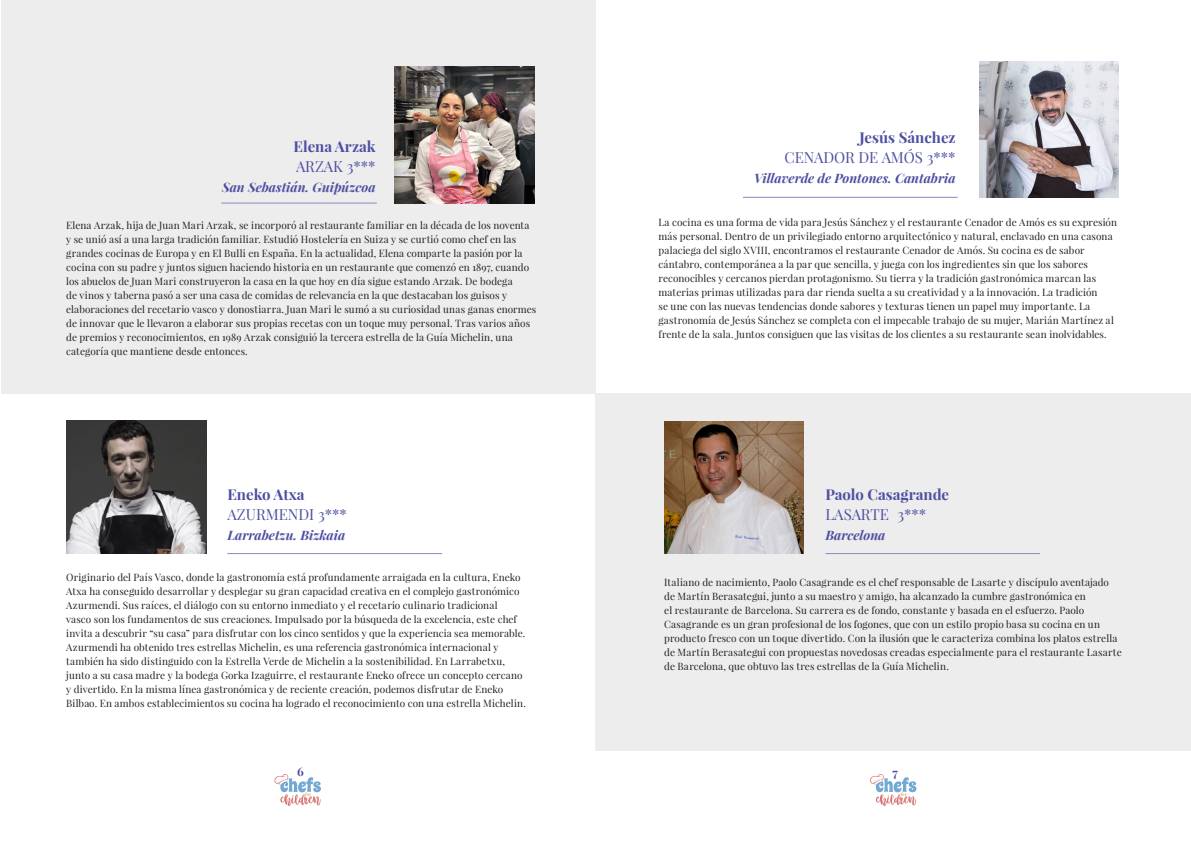
<style>
.page{position:relative;width:1191px;height:842px;background:#fff}
.page>*{position:absolute;margin:0;border:0;box-sizing:border-box;transform-origin:0 0}
.t1{font:15px "Playfair Display";color:#4e4fa1}
.t2{font:700 15px "Playfair Display";color:#4e4fa1}
.t3{font:italic 700 13px "Playfair Display";color:#4e4fa1}
.t4{font:700 12px "Playfair Display";color:#4e4fa1}
.t5{font:10px/14px "Playfair Display";letter-spacing:.01em;color:#202020}
</style>
<div class="page">
<svg style="left:274px;top:774px;width:47px;height:32px"></svg>
<svg style="left:870px;top:774px;width:46px;height:32px"></svg>
<div style="left:595px;top:394px;width:595px;height:357px;background:#ededee"></div>
<hr style="left:227px;top:553px;width:215px;height:1px;background:#8c88c1">
<hr style="left:743px;top:197px;width:214px;height:1px;background:#8c88c1">
<img style="left:67px;top:421px;width:139px;height:133px">
<img style="left:979px;top:61px;width:139px;height:137px">
<div style="left:1px;top:0;width:594px;height:394px;background:#ededee"></div>
<hr style="left:221px;top:203px;width:156px;height:1px;background:#8c88c1">
<img style="left:395px;top:67px;width:139px;height:137px">
<hr style="left:825px;top:553px;width:215px;height:1px;background:#8c88c1">
<img style="left:664px;top:421px;width:140px;height:133px">
<h1 class="t2" style="left:294px;top:137px;width:83px">Elena Arzak</h1>
<h1 class="t1" style="left:296px;top:157px;width:81px">ARZAK 3***</h1>
<h2 class="t3" style="left:222px;top:178px;width:155px">San Sebastián. Guipúzcoa</h2>
<p class="t5" style="left:66px;top:218px;width:471px">Elena Arzak, hija de Juan Mari Arzak, se incorporó al restaurante familiar en la década de los noventa y se unió así a una larga tradición familiar. Estudió Hostelería en Suiza y se curtió como chef en las grandes cocinas de Europa y en El Bulli en España. En la actualidad, Elena comparte la pasión por la cocina con su padre y juntos siguen haciendo historia en un restaurante que comenzó en 1897, cuando los abuelos de Juan Mari construyeron la casa en la que hoy en día sigue estando Arzak. De bodega<br>de vinos y taberna pasó a ser una casa de comidas de relevancia en la que destacaban los guisos y elaboraciones del recetario vasco y donostiarra. Juan Mari le sumó a su curiosidad unas ganas enormes de innovar que le llevaron a elaborar sus propias recetas con un toque muy personal. Tras varios años de premios y reconocimientos, en 1989 Arzak consiguió la tercera estrella de la Guía Michelin, una categoría que mantiene desde entonces.</p>
<h1 class="t2" style="left:227px;top:485px;width:79px">Eneko Atxa</h1>
<h1 class="t1" style="left:227px;top:505px;width:121px">AZURMENDI 3***</h1>
<h2 class="t3" style="left:227px;top:526px;width:119px">Larrabetzu. Bizkaia</h2>
<p class="t5" style="left:66px;top:570px;width:461px">Originario del País Vasco, donde la gastronomía está profundamente arraigada en la cultura, Eneko Atxa ha conseguido desarrollar y desplegar su gran capacidad creativa en el complejo gastronómico Azurmendi. Sus raíces, el diálogo con su entorno inmediato y el recetario culinario tradicional<br>vasco son los fundamentos de sus creaciones. Impulsado por la búsqueda de la excelencia, este chef invita a descubrir “su casa” para disfrutar con los cinco sentidos y que la experiencia sea memorable.<br>Azurmendi ha obtenido tres estrellas Michelin, es una referencia gastronómica internacional y también ha sido distinguido con la Estrella Verde de Michelin a la sostenibilidad. En Larrabetxu, junto a su casa madre y la bodega Gorka Izaguirre, el restaurante Eneko ofrece un concepto cercano y divertido. En la misma línea gastronómica y de reciente creación, podemos disfrutar de Eneko Bilbao. En ambos establecimientos su cocina ha logrado el reconocimiento con una estrella Michelin.</p>
<h1 class="t2" style="left:859px;top:128px;width:98px">Jesús Sánchez</h1>
<h1 class="t1" style="left:784px;top:148px;width:173px">CENADOR DE AMÓS 3***</h1>
<h2 class="t3" style="left:754px;top:170px;width:203px">Villaverde de Pontones. Cantabria</h2>
<p class="t5" style="left:658px;top:215px;width:460px">La cocina es una forma de vida para Jesús Sánchez y el restaurante Cenador de Amós es su expresión más personal. Dentro de un privilegiado entorno arquitectónico y natural, enclavado en una casona palaciega del siglo XVIII, encontramos el restaurante Cenador de Amós. Su cocina es de sabor cántabro, contemporánea a la par que sencilla, y juega con los ingredientes sin que los sabores reconocibles y cercanos pierdan protagonismo. Su tierra y la tradición gastronómica marcan las materias primas utilizadas para dar rienda suelta a su creatividad y a la innovación. La tradición<br>se une con las nuevas tendencias donde sabores y texturas tienen un papel muy importante. La gastronomía de Jesús Sánchez se completa con el impecable trabajo de su mujer, Marián Martínez al frente de la sala. Juntos consiguen que las visitas de los clientes a su restaurante sean inolvidables.</p>
<h1 class="t2" style="left:825px;top:485px;width:125px">Paolo Casagrande</h1>
<h1 class="t1" style="left:825px;top:505px;width:102px">LASARTE 3***</h1>
<h2 class="t3" style="left:825px;top:526px;width:62px">Barcelona</h2>
<p class="t5" style="left:664px;top:575px;width:459px">Italiano de nacimiento, Paolo Casagrande es el chef responsable de Lasarte y discípulo aventajado de Martín Berasategui, junto a su maestro y amigo, ha alcanzado la cumbre gastronómica en<br>el restaurante de Barcelona. Su carrera es de fondo, constante y basada en el esfuerzo. Paolo Casagrande es un gran profesional de los fogones, que con un estilo propio basa su cocina en un producto fresco con un toque divertido. Con la ilusión que le caracteriza combina los platos estrella de Martín Berasategui con propuestas novedosas creadas especialmente para el restaurante Lasarte de Barcelona, que obtuvo las tres estrellas de la Guía Michelin.</p>
<p class="t4" style="left:297px;top:764px;width:8px">6</p>
<p class="t4" style="left:892px;top:765px;width:7px">7</p>
</div>
